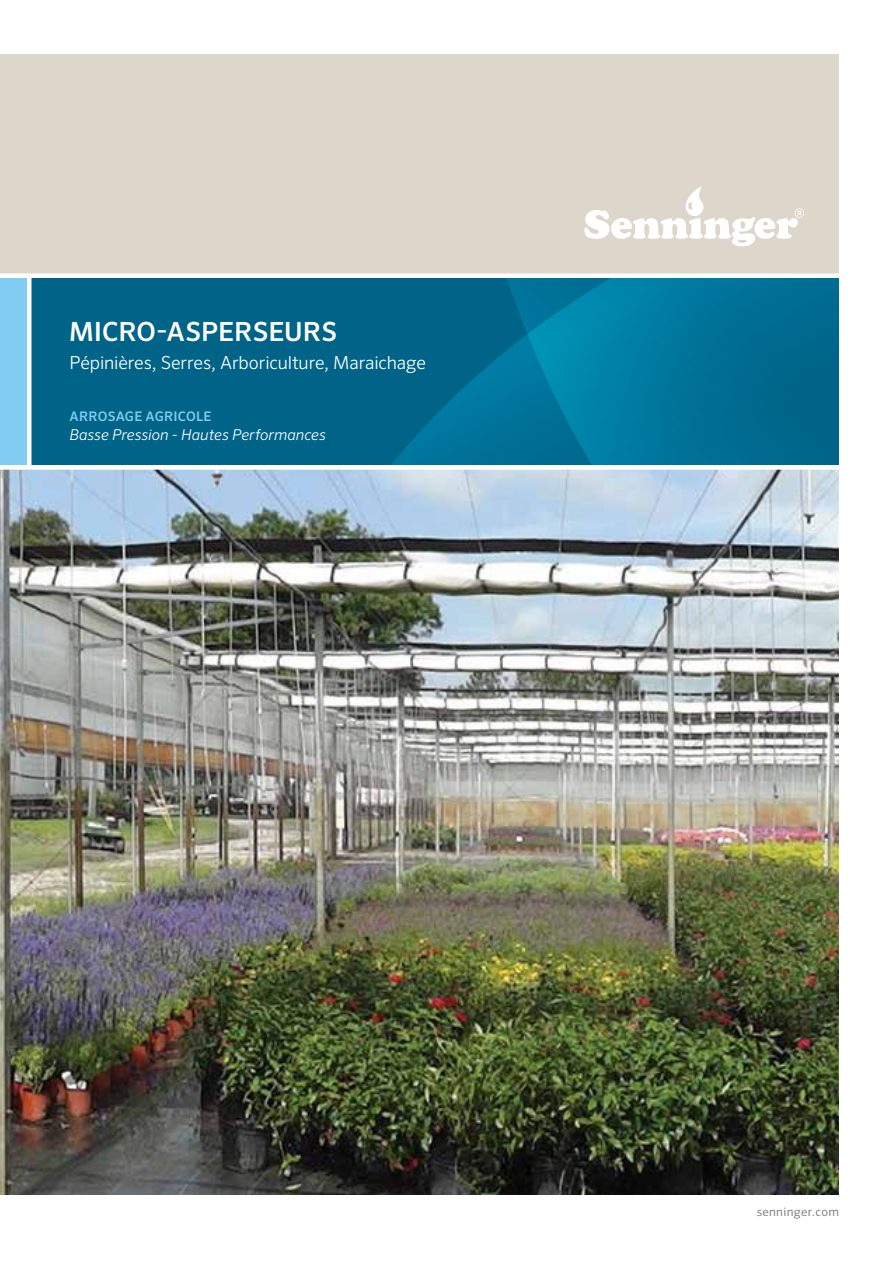
<style>
.page{position:relative;width:893px;height:1263px;background:#fff}
.page>*{position:absolute;margin:0;border:0;box-sizing:border-box;transform-origin:0 0}
.t1{font:500 26.4px "Sero Pro";letter-spacing:-.005em;color:#fff}
.t2{font:300 18px "Sero Pro";letter-spacing:-.01em;color:#fff}
.t3{font:italic 300 15px "Sero Pro";color:#fff}
.t4{font:500 13.2px "Sero Pro";letter-spacing:.01em;color:#81cdf2}
.t5{font:12px "Sero Pro";letter-spacing:.025em;color:#858280}
</style>
<div class="page">
<div style="left:0;top:54px;width:839px;height:220px;background:#ddd6ca"></div>
<svg style="left:584px;top:186px;width:220px;height:60px"></svg>
<div style="left:32px;top:278px;width:807px;height:187px;background:#006488"></div>
<svg style="left:409px;top:278px;width:430px;height:187px"></svg>
<div style="left:0;top:279px;width:27px;height:186px;background:#81cdf2"></div>
<img style="left:0;top:470px;width:839px;height:724px">
<div style="left:0;top:273px;width:845px;height:5px;background:#fff"></div>
<h1 class="t1" style="left:69px;top:316px;width:270px">MICRO-ASPERSEURS</h1>
<p class="t2" style="left:70px;top:352px;width:358px">Pépinières, Serres, Arboriculture, Maraichage</p>
<p class="t4" style="left:70px;top:409px;width:143px">ARROSAGE AGRICOLE</p>
<p class="t3" style="left:70px;top:426px;width:258px">Basse Pression - Hautes Performances</p>
<p class="t5" style="left:757px;top:1205px;width:84px">senninger.com</p>
</div>
